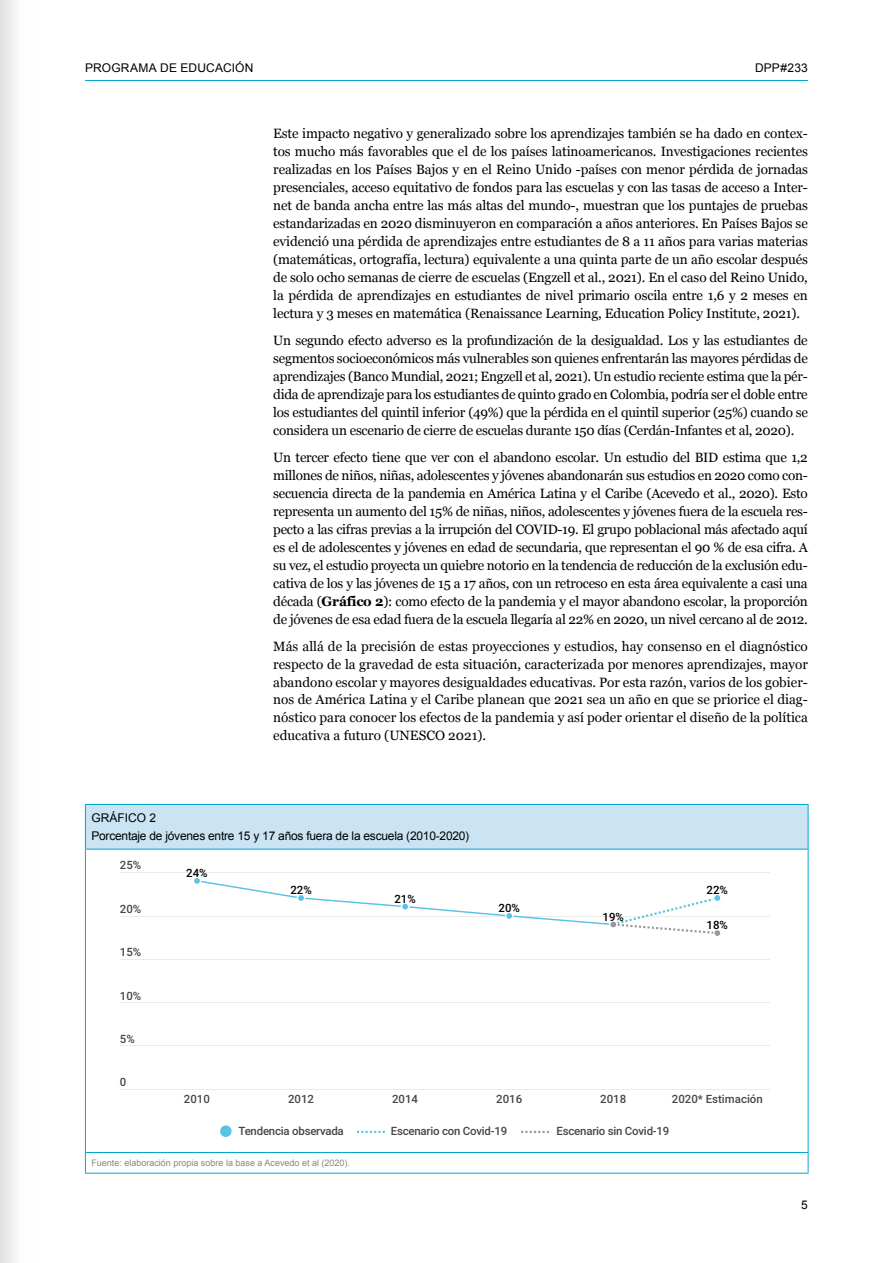
<style>
.page{position:relative;width:893px;height:1263px;background:#fff}
.page>*{position:absolute;margin:0;border:0;box-sizing:border-box;transform-origin:0 0}
.t1{font:13.5px/18px "Georgia";letter-spacing:-.015em;color:#000;text-align:justify}
.t2{font:12px/18px "Arial";letter-spacing:-.02em;color:#000}
.t3{font:12px "Arial";letter-spacing:.015em;color:#000}
.t4{font:500 11.4px "Roboto";letter-spacing:-.02em;color:#464646}
.t5{font:500 11.4px "Roboto";color:#000}
.t6{font:500 11.4px "Roboto";color:#464646}
.t7{font:9px "Arial";color:#878787}
.s1{font-weight:700}
</style>
<div class="page">
<hr style="left:85px;top:80px;width:723px;height:1px;background:#00a5d3">
<hr style="left:120px;top:916px;width:649px;height:1px;background:#ebebeb">
<hr style="left:120px;top:1089px;width:649px;height:1px;background:#ebebeb">
<hr style="left:120px;top:1045px;width:649px;height:1px;background:#ebebeb">
<hr style="left:120px;top:1002px;width:649px;height:1px;background:#ebebeb">
<hr style="left:120px;top:959px;width:649px;height:1px;background:#ebebeb">
<hr style="left:120px;top:872px;width:649px;height:1px;background:#ebebeb">
<svg style="left:194px;top:878px;width:527px;height:58px"></svg>
<svg style="left:220px;top:1125px;width:12px;height:12px"></svg>
<svg style="left:357px;top:1131px;width:28px;height:2px"></svg>
<svg style="left:521px;top:1131px;width:28px;height:2px"></svg>
<div style="left:1px;top:0;width:41px;height:1263px;background:linear-gradient(to right,#e8e8e8,#fff)"></div>
<div style="left:85px;top:804px;width:723px;height:45px;background:#cbe4f4"></div>
<hr style="left:85px;top:804px;width:723px;height:1px;background:#00a5d3">
<hr style="left:85px;top:805px;width:1px;height:44px;background:#00a5d3">
<hr style="left:808px;top:805px;width:1px;height:44px;background:#00a5d3">
<hr style="left:85px;top:849px;width:723px;height:1px;background:#00a5d3">
<hr style="left:85px;top:849px;width:1px;height:303px;background:#00a5d3">
<hr style="left:808px;top:849px;width:1px;height:303px;background:#00a5d3">
<hr style="left:85px;top:1152px;width:723px;height:1px;background:#00a5d3">
<svg style="left:85px;top:1153px;width:1px;height:20px"></svg>
<svg style="left:808px;top:1153px;width:1px;height:20px"></svg>
<hr style="left:85px;top:1173px;width:723px;height:1px;background:#00a5d3">
<p class="t3" style="left:85px;top:59px;width:170px">PROGRAMA DE EDUCACIÓN</p>
<p class="t2" style="left:755px;top:58px;width:54px">DPP#233</p>
<p class="t1" style="left:273px;top:124px;width:536px">Este impacto negativo y generalizado sobre los aprendizajes también se ha dado en contex&shy;tos mucho más favorables que el de los países latinoamericanos. Investigaciones recientes realizadas en los Países Bajos y en el Reino Unido -países con menor pérdida de jornadas presenciales, acceso equitativo de fondos para las escuelas y con las tasas de acceso a Inter&shy;net de banda ancha entre las más altas del mundo-, muestran que los puntajes de pruebas estandarizadas en 2020 disminuyeron en comparación a años anteriores. En Países Bajos se evidenció una pérdida de aprendizajes entre estudiantes de 8 a 11 años para varias materias (matemáticas, ortografía, lectura) equivalente a una quinta parte de un año escolar después de solo ocho semanas de cierre de escuelas (Engzell et al., 2021). En el caso del Reino Unido, la pérdida de aprendizajes en estudiantes de nivel primario oscila entre 1,6 y 2 meses en lectura y 3 meses en matemática (Renaissance Learning, Education Policy Institute, 2021).</p>
<p class="t1" style="left:273px;top:331px;width:536px">Un segundo efecto adverso es la profundización de la desigualdad. Los y las estudiantes de segmentos socioeconómicos más vulnerables son quienes enfrentarán las mayores pérdidas de aprendizajes (Banco Mundial, 2021; Engzell et al, 2021). Un estudio reciente estima que la pér&shy;dida de aprendizaje para los estudiantes de quinto grado en Colombia, podría ser el doble entre los estudiantes del quintil inferior (49%) que la pérdida en el quintil superior (25%) cuando se considera un escenario de cierre de escuelas durante 150 días (Cerdán-Infantes et al, 2020).</p>
<p class="t1" style="left:273px;top:448px;width:536px">Un tercer efecto tiene que ver con el abandono escolar. Un estudio del BID estima que 1,2 millones de niños, niñas, adolescentes y jóvenes abandonarán sus estudios en 2020 como con&shy;secuencia directa de la pandemia en América Latina y el Caribe (Acevedo et al., 2020). Esto representa un aumento del 15% de niñas, niños, adolescentes y jóvenes fuera de la escuela res&shy;pecto a las cifras previas a la irrupción del COVID-19. El grupo poblacional más afectado aquí es el de adolescentes y jóvenes en edad de secundaria, que representan el 90 % de esa cifra. A su vez, el estudio proyecta un quiebre notorio en la tendencia de reducción de la exclusión edu&shy;cativa de los y las jóvenes de 15 a 17 años, con un retroceso en esta área equivalente a casi una década (<span class="s1">Gráfico 2</span>): como efecto de la pandemia y el mayor abandono escolar, la proporción de jóvenes de esa edad fuera de la escuela llegaría al 22% en 2020, un nivel cercano al de 2012.</p>
<p class="t1" style="left:273px;top:637px;width:536px">Más allá de la precisión de estas proyecciones y estudios, hay consenso en el diagnóstico respecto de la gravedad de esta situación, caracterizada por menores aprendizajes, mayor abandono escolar y mayores desigualdades educativas. Por esta razón, varios de los gobier&shy;nos de América Latina y el Caribe planean que 2021 sea un año en que se priorice el diag&shy;nóstico para conocer los efectos de la pandemia y así poder orientar el diseño de la política educativa a futuro (UNESCO 2021).</p>
<p class="t2" style="left:91px;top:809px;width:379px">GRÁFICO 2<br>Porcentaje de jóvenes entre 15 y 17 años fuera de la escuela (2010-2020)</p>
<p class="t4" style="left:120px;top:857px;width:23px">25%</p>
<p class="t4" style="left:120px;top:901px;width:23px">20%</p>
<p class="t4" style="left:120px;top:944px;width:23px">15%</p>
<p class="t4" style="left:120px;top:987px;width:23px">10%</p>
<p class="t4" style="left:120px;top:1030px;width:16px">5%</p>
<p class="t4" style="left:120px;top:1074px;width:8px">0</p>
<p class="t5" style="left:186px;top:865px;width:23px">24%</p>
<p class="t5" style="left:290px;top:882px;width:23px">22%</p>
<p class="t5" style="left:394px;top:891px;width:23px">21%</p>
<p class="t5" style="left:498px;top:900px;width:23px">20%</p>
<p class="t5" style="left:603px;top:909px;width:23px">19%</p>
<p class="t5" style="left:707px;top:882px;width:23px">22%</p>
<p class="t5" style="left:707px;top:917px;width:23px">18%</p>
<p class="t4" style="left:184px;top:1091px;width:27px">2010</p>
<p class="t4" style="left:288px;top:1091px;width:27px">2012</p>
<p class="t4" style="left:392px;top:1091px;width:27px">2014</p>
<p class="t4" style="left:496px;top:1091px;width:27px">2016</p>
<p class="t4" style="left:600px;top:1091px;width:27px">2018</p>
<p class="t6" style="left:672px;top:1091px;width:92px">2020* Estimación</p>
<p class="t4" style="left:238px;top:1123px;width:107px">Tendencia observada</p>
<p class="t4" style="left:391px;top:1123px;width:118px">Escenario con Covid-19</p>
<p class="t4" style="left:557px;top:1123px;width:114px">Escenario sin Covid-19</p>
<p class="t7" style="left:91px;top:1157px;width:260px">Fuente: elaboración propia sobre la base a Acevedo et al (2020).</p>
<p class="t2" style="left:801px;top:1196px;width:8px">5</p>
</div>
